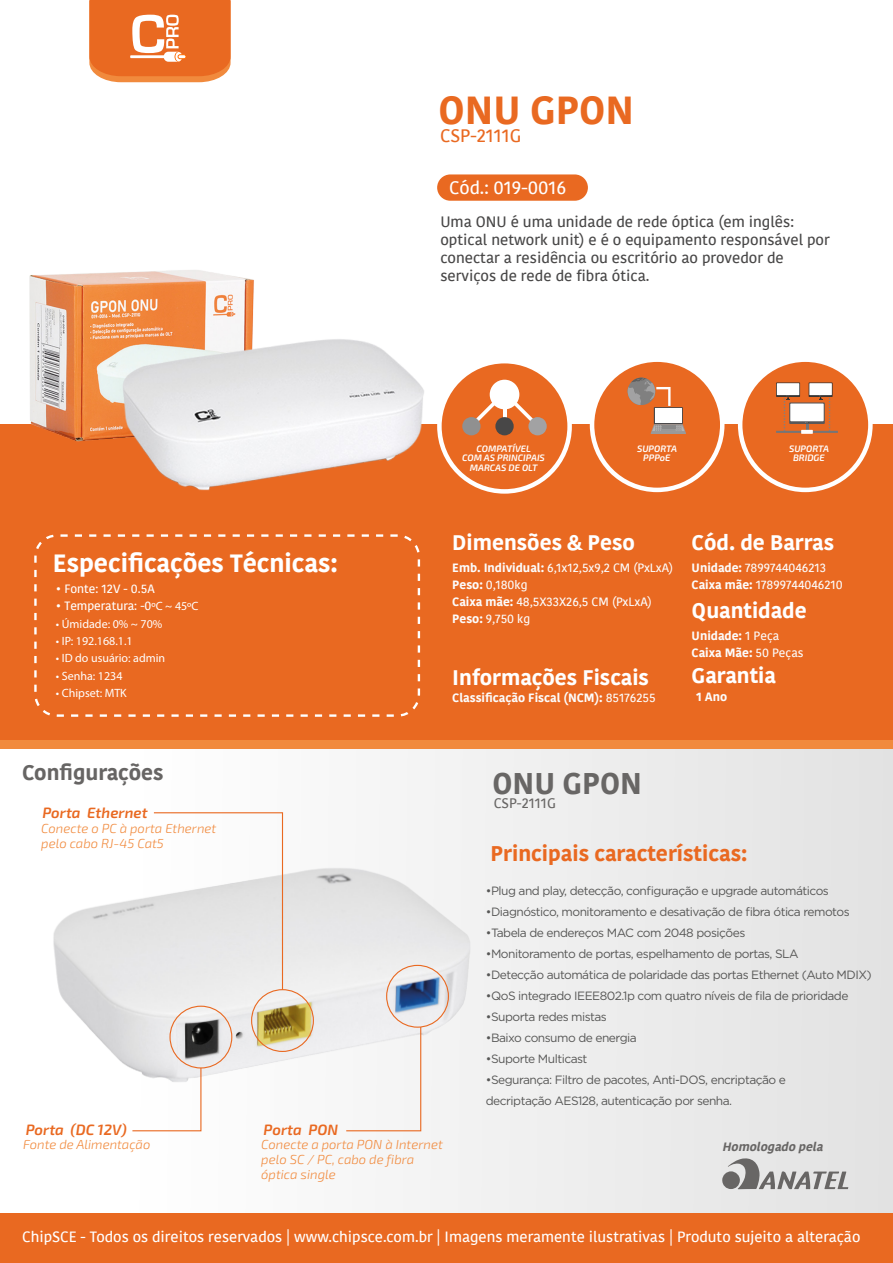
<style>
.page{position:relative;width:893px;height:1263px;background:#fff}
.page>*{position:absolute;margin:0;border:0;box-sizing:border-box;transform-origin:0 0}
.t1{font:700 39px "Kohinoor W00";color:#e96921}
.t2{font:700 29.85px "Kohinoor W00";color:#686665}
.t3{font:700 24.9px "Kohinoor W00";color:#fff}
.t4{font:700 21.15px "Kohinoor W00";color:#e96921}
.t5{font:700 21px "Kohinoor W00";color:#fff}
.t6{font:700 21px "Kohinoor W00";color:#676564}
.t7{font:600 18px "Kohinoor W00";color:#fff}
.t8{font:600 18px "Kohinoor W00";color:#e96921}
.t9{font:600 15px/18px "Kohinoor W00";color:#484747}
.t10{font:italic 600 15px "Exo 2";color:#e96921}
.t11{font:600 14.85px "Kohinoor W00";color:#fff}
.t12{font:600 13.8px "Kohinoor W00";color:#686665}
.t13{font:italic 300 13.05px/15px "Exo 2";color:#f18a3d}
.t14{font:12px/21px "Gotham Pro";letter-spacing:-.045em;color:#575756}
.t15{font:600 12px/17px "Kohinoor W00";color:#fcfcfc}
.t16{font:12px "Myriad Pro";color:#fff}
.t17{font:700 12px/17px "Kohinoor W00";color:#fcfcfc}
.t18{font:600 12px "Kohinoor W00";color:#fff}
.t19{font:italic 700 12px "Kohinoor W00";color:#686665}
.t20{font:italic 600 9.3px/9.3px "Exo 2";color:#fff;text-align:center}
.s1{font-family:"Myriad Pro";font-weight:400}
.s2{font-weight:700}
.s3{font-weight:600}
</style>
<div class="page">
<div style="left:0;top:730px;width:893px;height:521px;background:linear-gradient(to right,#fff,#e3e3e3)"></div>
<div style="left:0;top:660px;width:893px;height:89px;background:#f18a3d"></div>
<div style="left:0;top:424px;width:893px;height:316px;background:#e96921"></div>
<div style="left:439px;top:361px;width:131px;height:130px;background:#e96921;border-radius:50%"></div>
<div style="left:437px;top:359px;width:135px;height:135px;border:4px solid #fff;border-radius:50%"></div>
<div style="left:592px;top:360px;width:130px;height:130px;background:#e96921;border-radius:50%"></div>
<div style="left:590px;top:357px;width:134px;height:135px;border:4px solid #fff;border-radius:50%"></div>
<div style="left:740px;top:360px;width:130px;height:130px;background:#e96921;border-radius:50%"></div>
<div style="left:738px;top:357px;width:135px;height:135px;border:4px solid #fff;border-radius:50%"></div>
<div style="left:437px;top:174px;width:151px;height:27px;background:#e96921;border-radius:13px"></div>
<div style="left:34px;top:534px;width:386px;height:183px;border:2px dashed #fff;border-radius:21px"></div>
<div style="left:0;top:1214px;width:893px;height:49px;background:#e96921"></div>
<img style="left:29px;top:270px;width:225px;height:172px">
<img style="left:114px;top:333px;width:310px;height:158px">
<svg style="left:89px;top:0;width:142px;height:82px;background:#ec7c3c"></svg>
<div style="left:178px;top:54px;width:8px;height:5px;border:1px solid #ff6a00;border-radius:2px"></div>
<img style="left:46px;top:859px;width:442px;height:244px">
<div style="left:251px;top:989px;width:63px;height:63px;border:1px solid #e96921;border-radius:50%"></div>
<div style="left:386px;top:965px;width:63px;height:63px;border:1px solid #e96921;border-radius:50%"></div>
<div style="left:169px;top:1006px;width:63px;height:62px;border:1px solid #e96921;border-radius:50%"></div>
<svg style="left:153px;top:812px;width:131px;height:179px"></svg>
<svg style="left:131px;top:1067px;width:71px;height:65px"></svg>
<div style="left:345px;top:1026px;width:77px;height:106px;background:#f5f5f5"></div>
<div style="left:722px;top:1171px;width:18px;height:18px;background:#686665;border-radius:50%"></div>
<svg style="left:728px;top:1158px;width:120px;height:31px;background:#b6b5b5"></svg>
<svg style="left:462px;top:380px;width:85px;height:55px"></svg>
<svg style="left:654px;top:407px;width:29px;height:17px"></svg>
<div style="left:655px;top:408px;width:27px;height:15px;background:#fff"></div>
<svg style="left:650px;top:424px;width:36px;height:10px"></svg>
<svg style="left:628px;top:378px;width:43px;height:28px"></svg>
<svg style="left:829px;top:398px;width:1px;height:33px"></svg>
<hr style="left:812px;top:431px;width:26px;height:2px;background:#757576">
<hr style="left:776px;top:431px;width:26px;height:2px;background:#757576">
<svg style="left:789px;top:402px;width:36px;height:22px"></svg>
<svg style="left:805px;top:422px;width:4px;height:8px"></svg>
<div style="left:790px;top:403px;width:34px;height:18px;background:#fff"></div>
<svg style="left:801px;top:430px;width:12px;height:4px"></svg>
<svg style="left:809px;top:382px;width:24px;height:15px"></svg>
<svg style="left:819px;top:396px;width:4px;height:4px"></svg>
<div style="left:809px;top:383px;width:23px;height:12px;background:#fff"></div>
<div style="left:776px;top:382px;width:24px;height:15px;background:#4f4f4f"></div>
<svg style="left:784px;top:395px;width:6px;height:36px"></svg>
<div style="left:777px;top:383px;width:22px;height:12px;background:#fff"></div>
<h1 class="t1" style="left:439px;top:85px;width:197px">ONU GPON</h1>
<h3 class="t8" style="left:440px;top:125px;width:83px">CSP-2111G</h3>
<h3 class="t7" style="left:449px;top:176px;width:119px">Cód.: 019-0016</h3>
<p class="t9" style="left:440px;top:213px;width:391px">Uma ONU é uma unidade de rede óptica (em inglês: optical network unit) e é o equipamento responsável por conectar a residência ou escritório ao provedor de serviços de rede de fibra ótica.</p>
<p class="t20" style="left:462px;top:444px;width:84px">COMPATÍVEL<br>COM AS PRINCIPAIS<br>MARCAS DE OLT</p>
<p class="t20" style="left:637px;top:444px;width:41px">SUPORTA<br>PPPoE</p>
<p class="t20" style="left:789px;top:444px;width:41px">SUPORTA<br>BRIDGE</p>
<h3 class="t3" style="left:53px;top:547px;width:287px">Especificações Técnicas:</h3>
<p class="t18" style="left:56px;top:581px;width:100px">• Fonte: 12V - 0.5A</p>
<p class="t18" style="left:56px;top:598px;width:144px">• Temperatura: -0<span class="s1">ºC ~ 45ºC</span></p>
<p class="t16" style="left:56px;top:616px;width:108px">• Úmidade: 0% ~ 70%</p>
<p class="t16" style="left:56px;top:633px;width:78px">• IP: 192.168.1.1</p>
<p class="t16" style="left:56px;top:651px;width:111px">• ID do usuário: admin</p>
<p class="t16" style="left:56px;top:668px;width:68px">• Senha: 1234</p>
<p class="t16" style="left:56px;top:686px;width:72px">• Chipset: MTK</p>
<h3 class="t5" style="left:452px;top:529px;width:184px">Dimensões &amp; Peso</h3>
<p class="t15" style="left:452px;top:560px;width:222px"><span class="s2">Emb. Individual:</span> 6,1x12,5x9,2 CM (PxLxA)</p>
<p class="t15" style="left:452px;top:594px;width:201px"><span class="s2">Caixa mãe:</span> 48,5X33X26,5 CM (PxLxA)</p>
<p class="t15" style="left:452px;top:577px;width:77px"><span class="s2">Peso:</span> 0,180kg</p>
<p class="t15" style="left:452px;top:610px;width:79px"><span class="s2">Peso:</span> 9,750 kg</p>
<h3 class="t5" style="left:452px;top:664px;width:198px">Informações Fiscais</h3>
<p class="t17" style="left:452px;top:690px;width:205px">Classificação Fiscal (NCM): <span class="s3">85176255</span></p>
<h3 class="t5" style="left:692px;top:529px;width:144px">Cód. de Barras</h3>
<p class="t15" style="left:692px;top:560px;width:153px"><span class="s2">Unidade:</span> 7899744046213<br><span class="s2">Caixa mãe:</span> 17899744046210</p>
<h3 class="t5" style="left:692px;top:597px;width:117px">Quantidade</h3>
<p class="t17" style="left:692px;top:628px;width:113px">Unidade: <span class="s3">1 Peça<br></span>Caixa Mãe: <span class="s3">50 Peças</span></p>
<p class="t17" style="left:696px;top:688px;width:33px">1 Ano</p>
<h3 class="t5" style="left:692px;top:662px;width:86px">Garantia</h3>
<h3 class="t6" style="left:22px;top:758px;width:143px">Configurações</h3>
<p class="t10" style="left:42px;top:804px;width:107px">Porta Ethernet</p>
<p class="t13" style="left:41px;top:821px;width:176px">Conecte o PC à porta Ethernet pelo cabo RJ-45 Cat5</p>
<p class="t10" style="left:26px;top:1120px;width:103px">Porta (DC 12V)</p>
<p class="t13" style="left:23px;top:1137px;width:129px">Fonte de Alimentação</p>
<p class="t10" style="left:264px;top:1120px;width:76px">Porta PON</p>
<p class="t13" style="left:261px;top:1137px;width:183px">Conecte a porta PON à Internet pelo SC / PC, cabo de fibra óptica single</p>
<h2 class="t2" style="left:492px;top:764px;width:151px">ONU GPON</h2>
<p class="t12" style="left:494px;top:794px;width:64px">CSP-2111G</p>
<h3 class="t4" style="left:490px;top:839px;width:258px">Principais características:</h3>
<p class="t14" style="left:486px;top:880px;width:344px">•Plug and play, detecção, configuração e upgrade automáticos</p>
<p class="t14" style="left:486px;top:901px;width:365px">•Diagnóstico, monitoramento e desativação de fibra ótica remotos</p>
<p class="t14" style="left:486px;top:922px;width:261px">•Tabela de endereços MAC com 2048 posições</p>
<p class="t14" style="left:486px;top:943px;width:314px">•Monitoramento de portas, espelhamento de portas, SLA</p>
<p class="t14" style="left:486px;top:964px;width:387px">•Detecção automática de polaridade das portas Ethernet (Auto MDIX)</p>
<p class="t14" style="left:486px;top:985px;width:364px">•QoS integrado IEEE802.1p com quatro níveis de fila de prioridade</p>
<p class="t14" style="left:486px;top:1006px;width:123px">•Suporta redes mistas</p>
<p class="t14" style="left:486px;top:1027px;width:152px">•Baixo consumo de energia</p>
<p class="t14" style="left:486px;top:1048px;width:103px">•Suporte Multicast</p>
<p class="t14" style="left:486px;top:1069px;width:302px">•Segurança: Filtro de pacotes, Anti-DOS, encriptação e decriptação AES128, autenticação por senha.</p>
<p class="t19" style="left:722px;top:1138px;width:105px">Homologado pela</p>
<p class="t11" style="left:22px;top:1227px;width:840px">ChipSCE - Todos os direitos reservados | www.chipsce.com.br | Imagens meramente ilustrativas | Produto sujeito a alteração</p>
</div>
